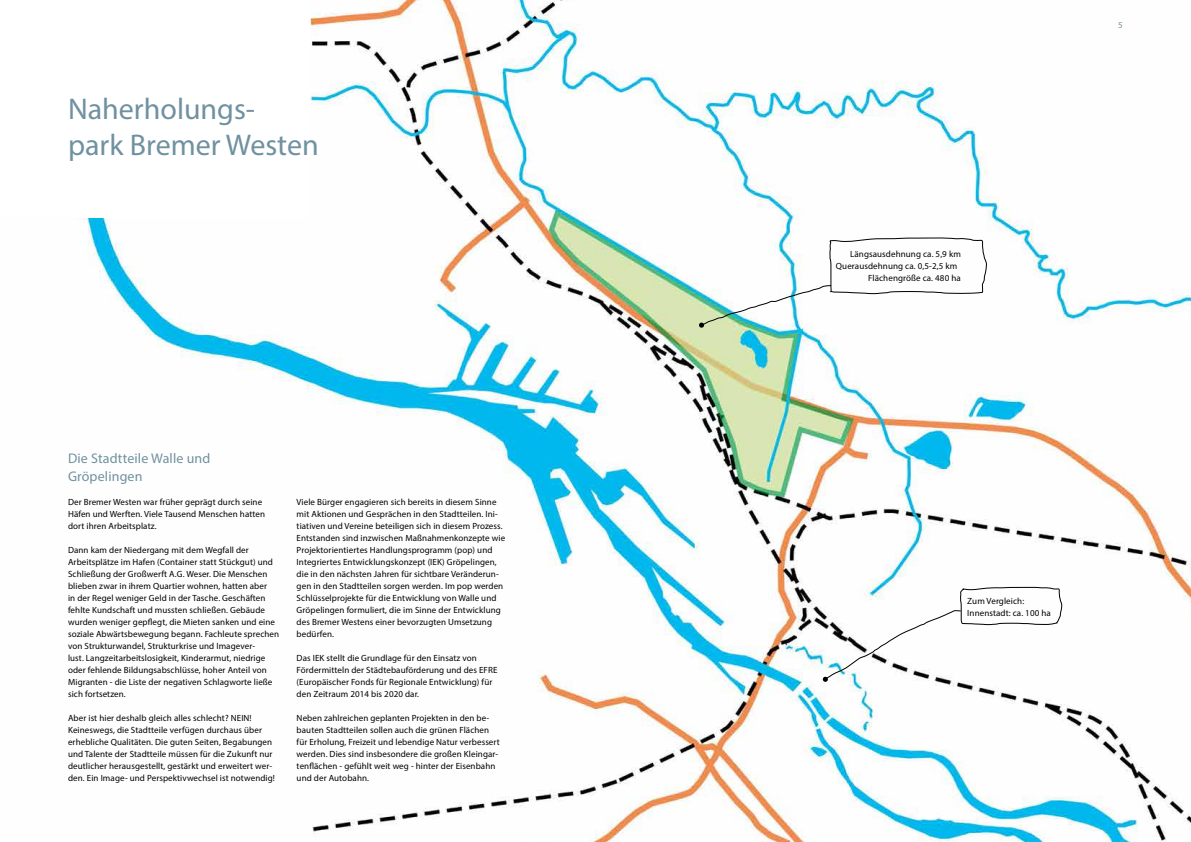
<style>
.page{position:relative;width:1191px;height:842px;background:#fff}
.page>*{position:absolute;margin:0;border:0;box-sizing:border-box;transform-origin:0 0}
.t1{font:30px/36px "Myriad Pro";color:#7091a0}
.t2{font:14px/18px "Myriad Pro";letter-spacing:.01em;color:#7091a0}
.t3{font:9px/12px "Myriad Pro";letter-spacing:.01em;color:#000}
.t4{font:9px "Myriad Pro";color:#7091a0}
</style>
<div class="page">
<img style="left:79px;top:0;width:1112px;height:842px">
<svg style="left:699px;top:237px;width:289px;height:91px"></svg>
<svg style="left:823px;top:564px;width:240px;height:118px"></svg>
<h1 class="t1" style="left:68px;top:90px;width:252px">Naherholungs-<br>park Bremer Westen</h1>
<h2 class="t2" style="left:68px;top:449px;width:144px">Die Stadtteile Walle und<br>Gröpelingen</h2>
<p class="t3" style="left:68px;top:496px;width:199px">Der Bremer Westen war früher geprägt durch seine<br>Häfen und Werften. Viele Tausend Menschen hatten dort ihren Arbeitsplatz.</p>
<p class="t3" style="left:68px;top:544px;width:213px">Dann kam der Niedergang mit dem Wegfall der Arbeitsplätze im Hafen (Container statt Stückgut) und Schließung der Großwerft A.G. Weser. Die Menschen blieben zwar in ihrem Quartier wohnen, hatten aber<br>in der Regel weniger Geld in der Tasche. Geschäften fehlte Kundschaft und mussten schließen. Gebäude wurden weniger gepflegt, die Mieten sanken und eine soziale Abwärtsbewegung begann. Fachleute sprechen von Strukturwandel, Strukturkrise und Imagever-<br>lust. Langzeitarbeitslosigkeit, Kinderarmut, niedrige oder fehlende Bildungsabschlüsse, hoher Anteil von Migranten - die Liste der negativen Schlagworte ließe sich fortsetzen.</p>
<p class="t3" style="left:68px;top:711px;width:208px">Aber ist hier deshalb gleich alles schlecht? NEIN!<br>Keineswegs, die Stadtteile verfügen durchaus über erhebliche Qualitäten. Die guten Seiten, Begabungen und Talente der Stadtteile müssen für die Zukunft nur deutlicher herausgestellt, gestärkt und erweitert wer&shy;den. Ein Image- und Perspektivwechsel ist notwendig!</p>
<p class="t3" style="left:297px;top:496px;width:210px">Viele Bürger engagieren sich bereits in diesem Sinne mit Aktionen und Gesprächen in den Stadtteilen. Ini&shy;tiativen und Vereine beteiligen sich in diesem Prozess.<br>Entstanden sind inzwischen Maßnahmenkonzepte wie Projektorientiertes Handlungsprogramm (pop) und Integriertes Entwicklungskonzept (IEK) Gröpelingen, die in den nächsten Jahren für sichtbare Veränderun&shy;gen in den Stadtteilen sorgen werden. Im pop werden Schlüsselprojekte für die Entwicklung von Walle und Gröpelingen formuliert, die im Sinne der Entwicklung des Bremer Westens einer bevorzugten Umsetzung bedürfen.</p>
<p class="t3" style="left:297px;top:652px;width:202px">Das IEK stellt die Grundlage für den Einsatz von Fördermitteln der Städtebauförderung und des EFRE (Europäischer Fonds für Regionale Entwicklung) für den Zeitraum 2014 bis 2020 dar.</p>
<p class="t3" style="left:297px;top:712px;width:205px">Neben zahlreichen geplanten Projekten in den be&shy;bauten Stadtteilen sollen auch die grünen Flächen für Erholung, Freizeit und lebendige Natur verbessert werden. Dies sind insbesondere die großen Kleingar&shy;tenflächen - gefühlt weit weg - hinter der Eisenbahn und der Autobahn.</p>
<p class="t3" style="left:850px;top:248px;width:112px">Längsausdehnung ca. 5,9 km</p>
<p class="t3" style="left:868px;top:260px;width:94px;text-indent:-32px">Querausdehnung ca. 0,5-2,5 km<br>Flächengröße ca. 480 ha</p>
<p class="t4" style="left:1118px;top:20px;width:6px">5</p>
<p class="t3" style="left:967px;top:595px;width:85px">Zum Vergleich:<br>Innenstadt: ca. 100 ha</p>
</div>
